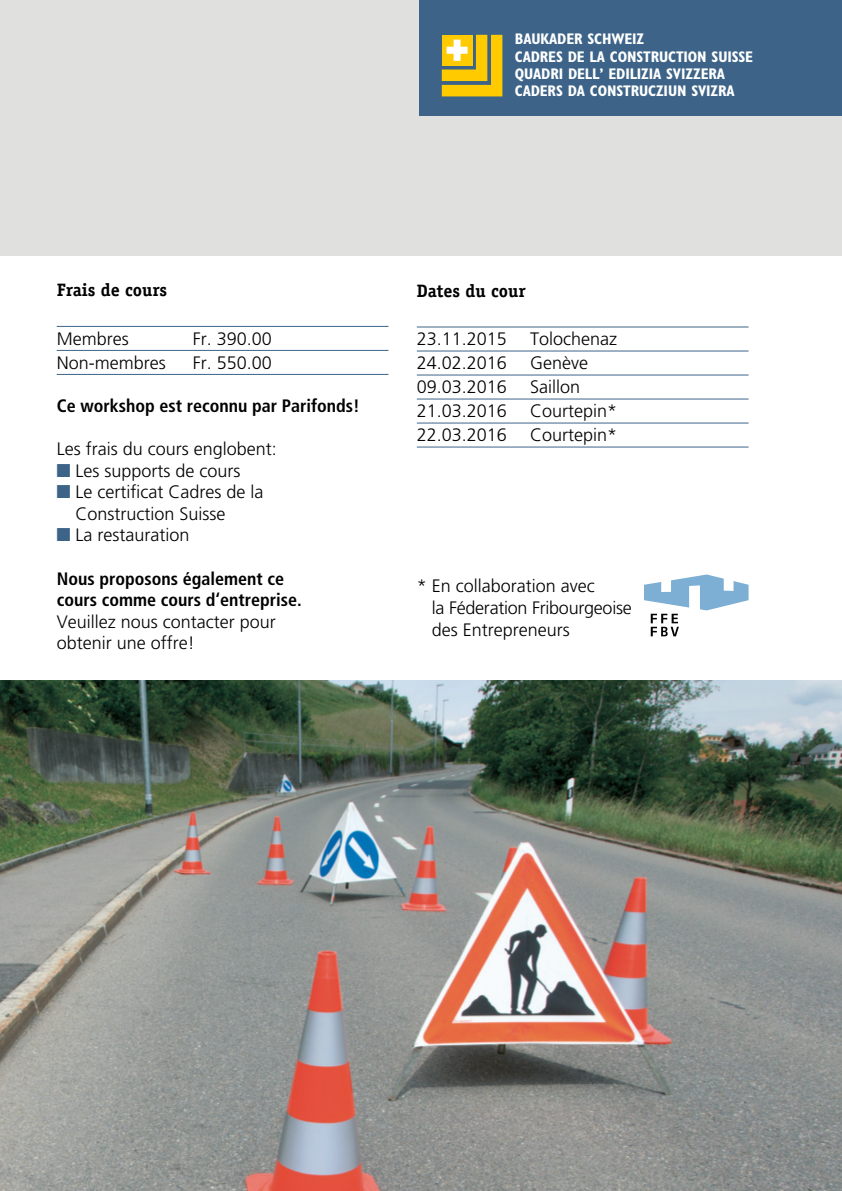
<style>
.page{position:relative;width:842px;height:1191px;background:#fff}
.page>*{position:absolute;margin:0;border:0;box-sizing:border-box;transform-origin:0 0}
.t1{font:300 18px/21.6px "Frutiger LT Std";color:#000}
.t2{font:700 condensed 18px/21.6px "Frutiger LT Std";color:#000}
.t3{font:700 18px "Officina Serif Std";color:#000}
.t4{font:700 condensed 15.4px/17.2px "Gill Sans Std";letter-spacing:-.01em;color:#fff}
.s1{font-family:"Monotype Sorts";font-weight:400;color:#3d6488}
</style>
<div class="page">
<div style="left:0;top:0;width:842px;height:255px;background:#e0e0df"></div>
<div style="left:420px;top:0;width:422px;height:115px;background:#3d6488"></div>
<svg style="left:442px;top:35px;width:60px;height:61px;background:#e0be26"></svg>
<hr style="left:57px;top:326px;width:331px;height:1px;background:#3d6488">
<hr style="left:57px;top:350px;width:331px;height:1px;background:#3d6488">
<hr style="left:57px;top:374px;width:331px;height:1px;background:#3d6488">
<hr style="left:417px;top:327px;width:332px;height:1px;background:#3d6488">
<hr style="left:417px;top:351px;width:332px;height:1px;background:#3d6488">
<hr style="left:417px;top:375px;width:332px;height:1px;background:#3d6488">
<hr style="left:417px;top:399px;width:332px;height:1px;background:#3d6488">
<hr style="left:417px;top:423px;width:332px;height:1px;background:#3d6488">
<hr style="left:417px;top:447px;width:332px;height:1px;background:#3d6488">
<svg style="left:644px;top:574px;width:105px;height:62px"></svg>
<img style="left:0;top:680px;width:842px;height:511px">
<p class="t4" style="left:515px;top:30px;width:240px">BAUKADER SCHWEIZ<br>CADRES DE LA CONSTRUCTION SUISSE<br>QUADRI DELL’ EDILIZIA SVIZZERA<br>CADERS DA CONSTRUCZIUN SVIZRA</p>
<p class="t3" style="left:57px;top:279px;width:112px">Frais de cours</p>
<p class="t1" style="left:57px;top:328px;width:73px">Membres</p>
<p class="t1" style="left:193px;top:328px;width:81px">Fr. 390.00</p>
<p class="t1" style="left:57px;top:352px;width:111px">Non-membres</p>
<p class="t1" style="left:193px;top:352px;width:81px">Fr. 550.00</p>
<p class="t2" style="left:57px;top:395px;width:305px">Ce workshop est reconnu par Parifonds!</p>
<p class="t1" style="left:57px;top:438px;width:222px">Les frais du cours englobent:</p>
<p class="t1" style="left:57px;top:460px;width:185px"><span class="s1">N</span> Les supports de cours</p>
<p class="t1" style="left:57px;top:481px;width:208px"><span class="s1">N</span> Le certificat Cadres de la</p>
<p class="t1" style="left:75px;top:503px;width:152px">Construction Suisse</p>
<p class="t1" style="left:57px;top:524px;width:134px"><span class="s1">N</span> La restauration</p>
<p class="t2" style="left:57px;top:567px;width:247px">Nous proposons également ce cours comme cours d‘entreprise.</p>
<p class="t1" style="left:57px;top:611px;width:221px">Veuillez nous contacter pour obtenir une offre!</p>
<p class="t3" style="left:417px;top:280px;width:110px">Dates du cour</p>
<p class="t1" style="left:417px;top:328px;width:92px">23.11.2015</p>
<p class="t1" style="left:530px;top:328px;width:89px">Tolochenaz</p>
<p class="t1" style="left:417px;top:352px;width:92px">24.02.2016</p>
<p class="t1" style="left:530px;top:352px;width:59px">Genève</p>
<p class="t1" style="left:417px;top:376px;width:92px">09.03.2016</p>
<p class="t1" style="left:530px;top:376px;width:52px">Saillon</p>
<p class="t1" style="left:417px;top:400px;width:92px">21.03.2016</p>
<p class="t1" style="left:530px;top:400px;width:89px">Courtepin*</p>
<p class="t1" style="left:417px;top:424px;width:92px">22.03.2016</p>
<p class="t1" style="left:530px;top:424px;width:89px">Courtepin*</p>
<p class="t1" style="left:432px;top:575px;width:201px;text-indent:-15px">* En collaboration avec<br>la Féderation Fribourgeoise des Entrepreneurs</p>
</div>
